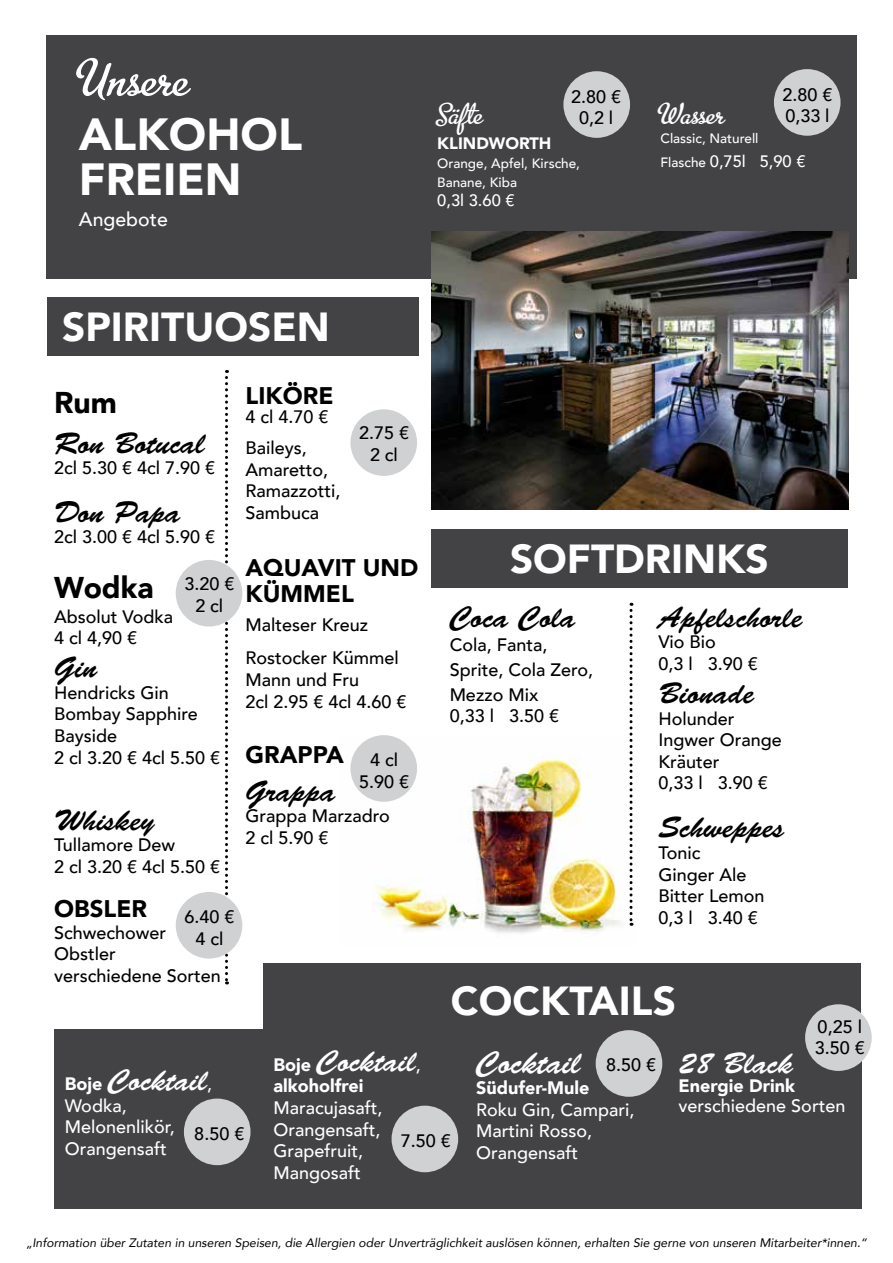
<style>
.page{position:relative;width:893px;height:1263px;background:#fff}
.page>*{position:absolute;margin:0;border:0;box-sizing:border-box;transform-origin:0 0}
.t1{font:58.5px "Metro Script";color:#fff}
.t2{font:900 45px/45px "Avenir";color:#fff}
.t3{font:900 40.5px "Avenir";color:#fff}
.t4{font:33px "Metro Script";color:#fff}
.t5{font:31.5px "Brush Script Std";color:#fff}
.t6{font:30px "Brush Script Std";color:#000}
.t7{font:30px "Brush Script Std";color:#fff}
.t8{font:900 30px "Avenir";color:#000}
.t9{font:900 24px/25.8px "Avenir";color:#000}
.t10{font:500 19.5px "Avenir";color:#fff}
.t11{font:500 18px/21.6px "Avenir";color:#000}
.t12{font:500 18px/21.6px "Avenir";color:#fff}
.t13{font:900 18px "Avenir";color:#fff}
.t14{font:500 16.5px "Avenir";color:#fff}
.t15{font:900 16.5px "Avenir";color:#fff}
.t16{font:500 13.5px/19.2px "Avenir";color:#fff}
.t17{font:italic 12.3px "Avenir";color:#000}
.s1{font-size:13.5px}
.s2{font-family:"Avenir";font-weight:900;font-size:18px}
.s3{font-family:"Avenir";font-weight:500;font-size:18px}
</style>
<div class="page">
<img style="left:373px;top:738px;width:261px;height:195px">
<div style="left:431px;top:529px;width:417px;height:59px;background:#434345"></div>
<div style="left:47px;top:35px;width:810px;height:244px;background:#434345"></div>
<img style="left:432px;top:232px;width:417px;height:278px">
<div style="left:563px;top:71px;width:67px;height:67px;background:#d0d1d2;border-radius:50%"></div>
<div style="left:774px;top:69px;width:66px;height:67px;background:#d0d1d2;border-radius:50%"></div>
<svg style="left:629px;top:603px;width:3px;height:323px"></svg>
<div style="left:48px;top:298px;width:371px;height:58px;background:#434345"></div>
<svg style="left:225px;top:370px;width:3px;height:614px"></svg>
<div style="left:350px;top:409px;width:67px;height:67px;background:#d0d1d2;border-radius:50%"></div>
<div style="left:176px;top:560px;width:66px;height:66px;background:#d0d1d2;border-radius:50%"></div>
<div style="left:176px;top:892px;width:66px;height:66px;background:#d0d1d2;border-radius:50%"></div>
<div style="left:350px;top:735px;width:67px;height:67px;background:#d0d1d2;border-radius:50%"></div>
<div style="left:264px;top:963px;width:597px;height:70px;background:#434345"></div>
<div style="left:54px;top:1029px;width:807px;height:180px;background:#434345"></div>
<div style="left:184px;top:1098px;width:67px;height:67px;background:#d0d1d2;border-radius:50%"></div>
<div style="left:596px;top:1030px;width:66px;height:67px;background:#d0d1d2;border-radius:50%"></div>
<div style="left:392px;top:1106px;width:66px;height:66px;background:#d0d1d2;border-radius:50%"></div>
<div style="left:805px;top:1004px;width:67px;height:67px;background:#d0d1d2;border-radius:50%"></div>
<h1 class="t1" style="left:79px;top:47px;width:112px">Unsere</h1>
<h2 class="t2" style="left:79px;top:111px;width:225px">ALKOHOL<br>FREIEN</h2>
<p class="t10" style="left:79px;top:203px;width:90px">Angebote</p>
<p class="t11" style="left:571px;top:85px;width:52px;text-align:center">2.80 €<br>0,2 l</p>
<p class="t11" style="left:782px;top:83px;width:52px">2.80 €<br>0,33 l</p>
<h3 class="t4" style="left:437px;top:96px;width:47px">Säfte</h3>
<p class="t15" style="left:437px;top:129px;width:116px">KLINDWORTH</p>
<p class="t16" style="left:437px;top:153px;width:144px">Orange, Apfel, Kirsche,<br>Banane, Kiba</p>
<p class="t14" style="left:437px;top:186px;width:79px">0,3l 3.60 €</p>
<h3 class="t4" style="left:660px;top:96px;width:66px">Wasser</h3>
<p class="t16" style="left:661px;top:128px;width:99px">Classic, Naturell</p>
<p class="t14" style="left:661px;top:147px;width:146px"><span class="s1">Flasche</span> 0,75l 5,90 €</p>
<h3 class="t3" style="left:62px;top:292px;width:269px">SPIRITUOSEN</h3>
<h3 class="t8" style="left:54px;top:377px;width:64px">Rum</h3>
<h3 class="t6" style="left:54px;top:426px;width:152px">Ron Botucal</h3>
<p class="t11" style="left:54px;top:456px;width:163px">2cl 5.30 € 4cl 7.90 €</p>
<h3 class="t6" style="left:54px;top:495px;width:128px">Don Papa</h3>
<p class="t11" style="left:54px;top:525px;width:163px">2cl 3.00 € 4cl 5.90 €</p>
<h3 class="t8" style="left:54px;top:562px;width:101px">Wodka</h3>
<p class="t11" style="left:54px;top:605px;width:121px">Absolut Vodka<br>4 cl 4,90 €</p>
<h3 class="t6" style="left:54px;top:651px;width:45px">Gin</h3>
<p class="t11" style="left:54px;top:681px;width:168px">Hendricks Gin<br>Bombay Sapphire<br>Bayside<br>2 cl 3.20 € 4cl 5.50 €</p>
<p class="t11" style="left:184px;top:572px;width:52px;text-align:center">3.20 €<br>2 cl</p>
<h3 class="t6" style="left:54px;top:803px;width:102px">Whiskey</h3>
<p class="t11" style="left:54px;top:833px;width:168px">Tullamore Dew<br>2 cl 3.20 € 4cl 5.50 €</p>
<h3 class="t9" style="left:54px;top:895px;width:94px">OBSLER</h3>
<p class="t11" style="left:54px;top:921px;width:168px">Schwechower<br>Obstler verschiedene Sorten</p>
<p class="t11" style="left:184px;top:905px;width:52px;text-align:center">6.40 €<br>4 cl</p>
<h3 class="t9" style="left:246px;top:382px;width:89px">LIKÖRE</h3>
<p class="t11" style="left:246px;top:401px;width:85px;line-height:30.6px">4 cl 4.70 €<br>Baileys,</p>
<p class="t11" style="left:246px;top:458px;width:97px">Amaretto,<br>Ramazzotti,<br>Sambuca</p>
<h3 class="t9" style="left:246px;top:554px;width:174px">AQUAVIT UND<br>KÜMMEL</h3>
<p class="t11" style="left:246px;top:607px;width:155px;line-height:33.6px">Malteser Kreuz<br>Rostocker Kümmel</p>
<p class="t11" style="left:246px;top:668px;width:163px">Mann und Fru<br>2cl 2.95 € 4cl 4.60 €</p>
<h3 class="t9" style="left:246px;top:741px;width:100px">GRAPPA</h3>
<h3 class="t6" style="left:246px;top:774px;width:91px">Grappa</h3>
<p class="t11" style="left:246px;top:804px;width:146px">Grappa Marzadro<br>2 cl 5.90 €</p>
<p class="t11" style="left:359px;top:421px;width:52px;text-align:center">2.75 €<br>2 cl</p>
<p class="t11" style="left:359px;top:748px;width:52px;text-align:center">4 cl<br>5.90 €</p>
<h3 class="t3" style="left:510px;top:524px;width:260px">SOFTDRINKS</h3>
<h3 class="t6" style="left:450px;top:600px;width:127px">Coca Cola</h3>
<p class="t11" style="left:450px;top:632px;width:145px;line-height:24.6px">Cola, Fanta,<br>Sprite, Cola Zero,<br>Mezzo Mix</p>
<p class="t11" style="left:450px;top:704px;width:111px">0,33 l 3.50 €</p>
<h3 class="t6" style="left:658px;top:600px;width:145px">Apfelschorle</h3>
<p class="t11" style="left:658px;top:630px;width:101px">Vio Bio<br>0,3 l 3.90 €</p>
<h3 class="t6" style="left:658px;top:676px;width:97px">Bionade</h3>
<p class="t11" style="left:658px;top:707px;width:125px">Holunder<br>Ingwer Orange<br>Kräuter<br>0,33 l 3.90 €</p>
<h3 class="t6" style="left:658px;top:811px;width:127px">Schweppes</h3>
<p class="t11" style="left:658px;top:841px;width:108px">Tonic<br>Ginger Ale<br>Bitter Lemon<br>0,3 l 3.40 €</p>
<h3 class="t3" style="left:451px;top:966px;width:226px">COCKTAILS</h3>
<h3 class="t7" style="left:65px;top:1063px;width:149px"><span class="s2">Boje</span> Cocktail<span class="s3">,</span></h3>
<p class="t12" style="left:65px;top:1093px;width:112px">Wodka,<br>Melonenlikör,<br>Orangensaft</p>
<p class="t11" style="left:194px;top:1122px;width:52px">8.50 €</p>
<h3 class="t7" style="left:274px;top:1044px;width:149px"><span class="s2">Boje</span> Cocktail<span class="s3">,</span></h3>
<p class="t13" style="left:274px;top:1070px;width:91px">alkoholfrei</p>
<p class="t12" style="left:274px;top:1096px;width:110px">Maracujasaft,<br>Orangensaft,<br>Grapefruit,<br>Mangosaft</p>
<p class="t11" style="left:401px;top:1129px;width:52px">7.50 €</p>
<h3 class="t5" style="left:476px;top:1045px;width:106px">Cocktail</h3>
<p class="t13" style="left:476px;top:1072px;width:115px">Südufer-Mule</p>
<p class="t12" style="left:476px;top:1098px;width:160px">Roku Gin, Campari,<br>Martini Rosso,<br>Orangensaft</p>
<p class="t11" style="left:606px;top:1053px;width:52px">8.50 €</p>
<p class="t11" style="left:815px;top:1014px;width:52px">0,25 l<br>3.50 €</p>
<h3 class="t7" style="left:679px;top:1046px;width:116px">28 Black</h3>
<p class="t13" style="left:679px;top:1071px;width:118px">Energie Drink</p>
<p class="t12" style="left:679px;top:1094px;width:168px">verschiedene Sorten</p>
<p class="t17" style="left:26px;top:1235px;width:842px">„Information über Zutaten in unseren Speisen, die Allergien oder Unverträglichkeit auslösen können, erhalten Sie gerne von unseren Mitarbeiter*innen.“</p>
</div>
